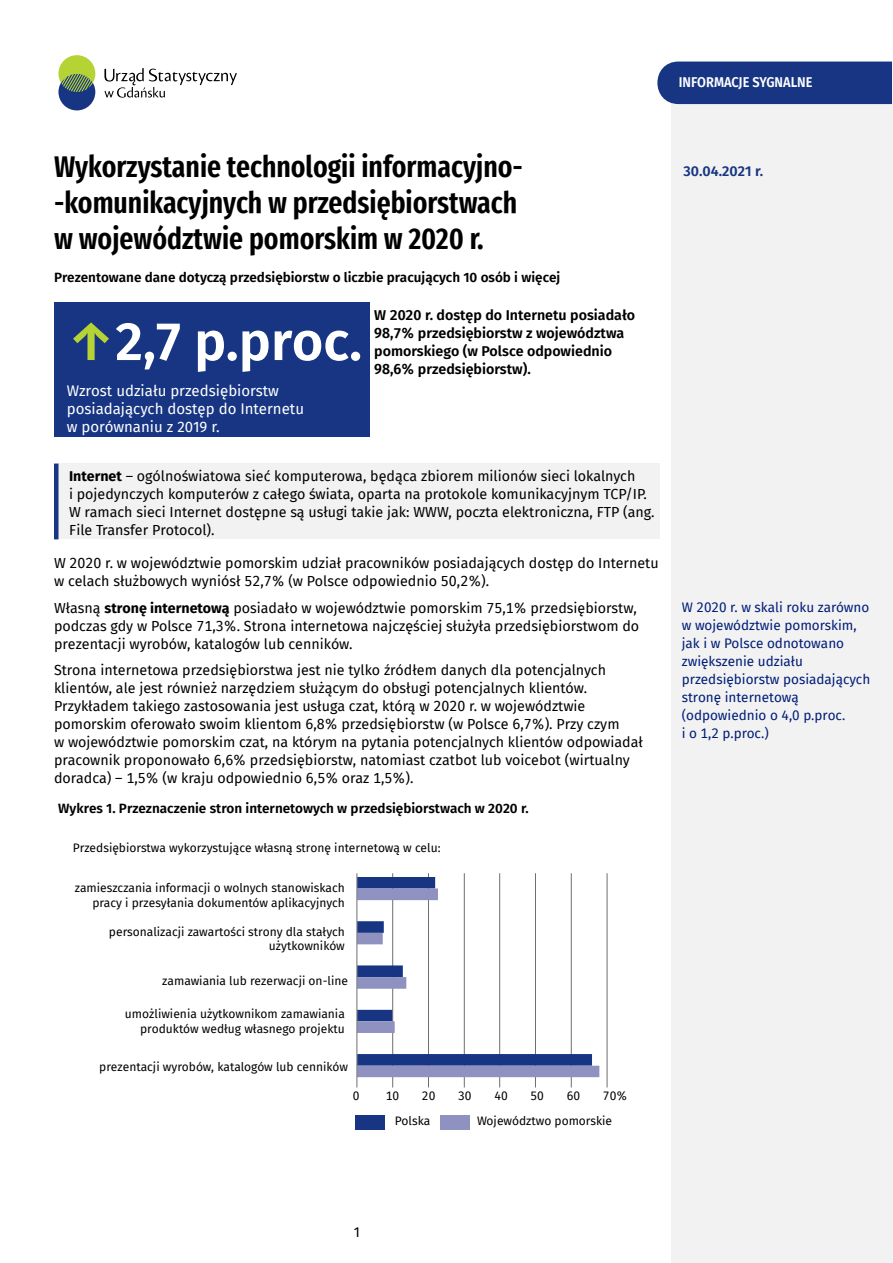
<style>
.page{position:relative;width:893px;height:1263px;background:#fff}
.page>*{position:absolute;margin:0;border:0;box-sizing:border-box;transform-origin:0 0}
.t1{font:600 54px "Fira Sans";color:#fff}
.t2{font:600 extra-condensed 30px/36px "Fira Sans";color:#000}
.t3{font:15px/18px "Fira Sans";color:#fff}
.t4{font:14.25px/18px "Fira Sans";color:#000}
.t5{font:600 14.25px/18px "Fira Sans";color:#000}
.t6{font:600 14.25px "Fira Sans";color:#fff;scale:.9 1}
.t7{font:600 14.25px "Fira Sans";color:#173583}
.t8{font:13.5px/18px "Fira Sans";color:#001d77}
.t9{font:600 13.5px "Fira Sans";color:#000}
.t10{font:12px/14.4px "Fira Sans";color:#000;text-align:right}
.s1{color:#b5d334}
.s2{font-weight:700}
</style>
<div class="page">
<div style="left:671px;top:63px;width:222px;height:1200px;background:#f2f2f2"></div>
<svg style="left:104px;top:68px;width:133px;height:30px"></svg>
<div style="left:58px;top:74px;width:37px;height:36px;background:#173583;border-radius:50%"></div>
<svg style="left:58px;top:55px;width:37px;height:37px"></svg>
<div style="left:657px;top:62px;width:234px;height:42px;background:#173583"></div>
<div style="left:54px;top:302px;width:316px;height:134px;background:#173583"></div>
<div style="left:56px;top:464px;width:604px;height:75px;background:#f2f2f3"></div>
<hr style="left:54px;top:464px;width:4px;height:75px;background:#173583">
<div style="left:355px;top:1115px;width:30px;height:15px;background:#173583"></div>
<div style="left:440px;top:1115px;width:30px;height:15px;background:#8f92c0"></div>
<hr style="left:607px;top:873px;width:1px;height:214px;background:#6d6e71">
<hr style="left:571px;top:873px;width:1px;height:214px;background:#6d6e71">
<hr style="left:535px;top:873px;width:1px;height:214px;background:#6d6e71">
<hr style="left:499px;top:873px;width:1px;height:214px;background:#6d6e71">
<hr style="left:464px;top:873px;width:1px;height:214px;background:#6d6e71">
<hr style="left:428px;top:873px;width:1px;height:214px;background:#6d6e71">
<hr style="left:392px;top:873px;width:1px;height:214px;background:#6d6e71">
<svg style="left:358px;top:877px;width:214px;height:11px"></svg>
<svg style="left:358px;top:888px;width:241px;height:189px"></svg>
<hr style="left:357px;top:873px;width:1px;height:214px;background:#6d6e71">
<p class="t6" style="left:679px;top:70px;width:150px">INFORMACJE SYGNALNE</p>
<h2 class="t2" style="left:54px;top:147px;width:470px">Wykorzystanie technologii informacyjno-</h2>
<h2 class="t2" style="left:54px;top:183px;width:465px">-komunikacyjnych w przedsiębiorstwach w województwie pomorskim w 2020 r.</h2>
<p class="t9" style="left:54px;top:266px;width:508px">Prezentowane dane dotyczą przedsiębiorstw o liczbie pracujących 10 osób i więcej</p>
<p class="t1" style="left:67px;top:297px;width:297px"><span class="s1">↑</span>2,7 p.proc.</p>
<p class="t3" style="left:67px;top:381px;width:239px">Wzrost udziału przedsiębiorstw posiadających dostęp do Internetu w porównaniu z 2019 r.</p>
<p class="t5" style="left:374px;top:305px;width:263px">W 2020 r. dostęp do Internetu posiadało 98,7% przedsiębiorstw z województwa pomorskiego (w Polsce odpowiednio 98,6% przedsiębiorstw).</p>
<p class="t4" style="left:69px;top:467px;width:587px"><span class="s2">Internet</span> – ogólnoświatowa sieć komputerowa, będąca zbiorem milionów sieci lokalnych<br>i pojedynczych komputerów z całego świata, oparta na protokole komunikacyjnym TCP/IP.<br>W ramach sieci Internet dostępne są usługi takie jak: WWW, poczta elektroniczna, FTP (ang.<br>File Transfer Protocol).</p>
<p class="t4" style="left:54px;top:554px;width:606px">W 2020 r. w województwie pomorskim udział pracowników posiadających dostęp do Internetu w celach służbowych wyniósł 52,7% (w Polsce odpowiednio 50,2%).</p>
<p class="t4" style="left:54px;top:598px;width:587px">Własną <span class="s2">stronę internetową</span> posiadało w województwie pomorskim 75,1% przedsiębiorstw, podczas gdy w Polsce 71,3%. Strona internetowa najczęściej służyła przedsiębiorstwom do prezentacji wyrobów, katalogów lub cenników.</p>
<p class="t4" style="left:54px;top:661px;width:590px">Strona internetowa przedsiębiorstwa jest nie tylko źródłem danych dla potencjalnych klientów, ale jest również narzędziem służącym do obsługi potencjalnych klientów.<br>Przykładem takiego zastosowania jest usługa czat, którą w 2020 r. w województwie pomorskim oferowało swoim klientom 6,8% przedsiębiorstw (w Polsce 6,7%). Przy czym<br>w województwie pomorskim czat, na którym na pytania potencjalnych klientów odpowiadał pracownik proponowało 6,6% przedsiębiorstw, natomiast czatbot lub voicebot (wirtualny doradca) – 1,5% (w kraju odpowiednio 6,5% oraz 1,5%).</p>
<p class="t9" style="left:58px;top:797px;width:472px">Wykres 1. Przeznaczenie stron internetowych w przedsiębiorstwach w 2020 r.</p>
<p class="t10" style="left:73px;top:840px;width:369px">Przedsiębiorstwa wykorzystujące własną stronę internetową w celu:</p>
<p class="t10" style="left:75px;top:881px;width:272px">zamieszczania informacji o wolnych stanowiskach pracy i przesyłania dokumentów aplikacyjnych</p>
<p class="t10" style="left:109px;top:924px;width:237px">personalizacji zawartości strony dla stałych użytkowników</p>
<p class="t10" style="left:162px;top:973px;width:187px">zamawiania lub rezerwacji on-line</p>
<p class="t10" style="left:125px;top:1007px;width:221px">umożliwienia użytkownikom zamawiania produktów według własnego projektu</p>
<p class="t10" style="left:99px;top:1059px;width:250px">prezentacji wyrobów, katalogów lub cenników</p>
<p class="t10" style="left:353px;top:1088px;width:8px">0</p>
<p class="t10" style="left:386px;top:1088px;width:15px">10</p>
<p class="t10" style="left:422px;top:1088px;width:15px">20</p>
<p class="t10" style="left:458px;top:1088px;width:15px">30</p>
<p class="t10" style="left:494px;top:1088px;width:15px">40</p>
<p class="t10" style="left:531px;top:1088px;width:15px">50</p>
<p class="t10" style="left:567px;top:1088px;width:15px">60</p>
<p class="t10" style="left:603px;top:1088px;width:26px">70%</p>
<p class="t10" style="left:395px;top:1113px;width:37px">Polska</p>
<p class="t10" style="left:477px;top:1113px;width:137px">Województwo pomorskie</p>
<p class="t7" style="left:684px;top:159px;width:81px">30.04.2021 r.</p>
<p class="t8" style="left:682px;top:598px;width:190px">W 2020 r. w skali roku zarówno w województwie pomorskim, jak i w Polsce odnotowano zwiększenie udziału przedsiębiorstw posiadających stronę internetową (odpowiednio o 4,0 p.proc.<br>i o 1,2 p.proc.)</p>
<p class="t4" style="left:354px;top:1223px;width:8px">1</p>
</div>
